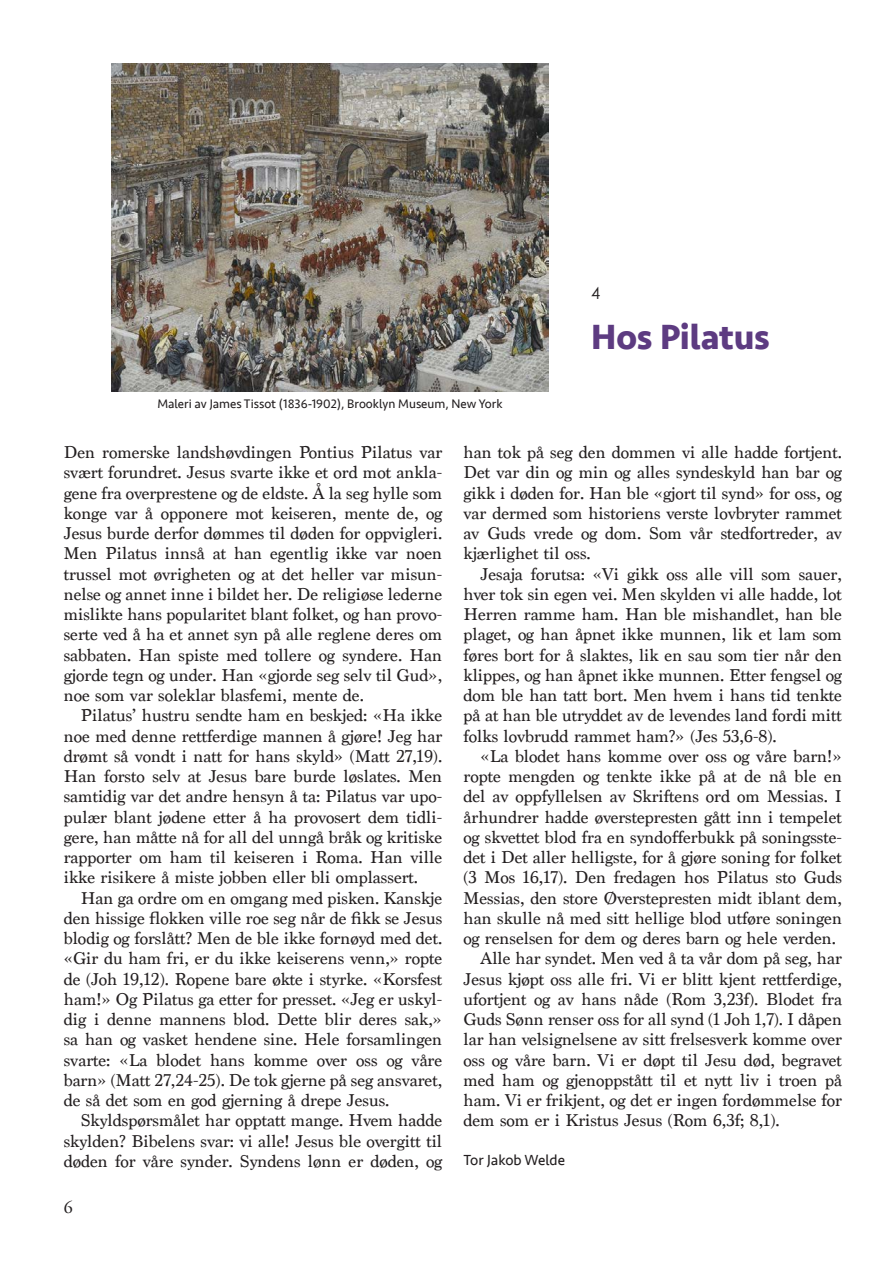
<style>
.page{position:relative;width:893px;height:1263px;background:#fff}
.page>*{position:absolute;margin:0;border:0;box-sizing:border-box;transform-origin:0 0}
._4_Overskrift{font:700 36px "Seravek";letter-spacing:-.01em;color:#5d3b81}
._1_Brødtekst{font:18px/20.2px "Marion";color:#231f20;text-align:justify}
._0_Brødtekst_uten_innrykk{font:18px/20.2px "Marion";color:#231f20;text-align:justify}
.t1{font:18px "Adobe Garamond Pro";color:#231f20}
._6_Underoverskrift{font:300 16.5px "ST Heiti SC";color:#231f20}
._7_Forfatter{font:15px "Seravek";color:#231f20}
._2_Bildetekst{font:12.75px "Seravek";color:#231f20}
</style>
<div class="page">
<img style="left:112px;top:64px;width:437px;height:328px">
<p class="_2_Bildetekst" style="left:157px;top:393px;width:347px">Maleri av James Tissot (1836-1902), Brooklyn Museum, New York</p>
<p class="_6_Underoverskrift" style="left:591px;top:280px;width:11px">4</p>
<p class="_4_Overskrift" style="left:591px;top:308px;width:180px">Hos Pilatus</p>
<p class="_0_Brødtekst_uten_innrykk" style="left:64px;top:442px;width:380px">Den romerske landshøvdingen Pontius Pilatus var svært forundret. Jesus svarte ikke et ord mot ankla&shy;gene fra overprestene og de eldste. Å la seg hylle som konge var å opponere mot keiseren, mente de, og Jesus burde derfor dømmes til døden for oppvigleri.<br>Men Pilatus innså at han egentlig ikke var noen trussel mot øvrigheten og at det heller var misun&shy;nelse og annet inne i bildet her. De religiøse lederne mislikte hans popularitet blant folket, og han provo&shy;serte ved å ha et annet syn på alle reglene deres om sabbaten. Han spiste med tollere og syndere. Han gjorde tegn og under. Han «gjorde seg selv til Gud», noe som var soleklar blasfemi, mente de.</p>
<p class="_1_Brødtekst" style="left:64px;top:706px;width:380px;text-indent:17px">Pilatus’ hustru sendte ham en beskjed: «Ha ikke noe med denne rettferdige mannen å gjøre! Jeg har drømt så vondt i natt for hans skyld» (Matt 27,19).<br>Han forsto selv at Jesus bare burde løslates. Men samtidig var det andre hensyn å ta: Pilatus var upo&shy;pulær blant jødene etter å ha provosert dem tidli&shy;gere, han måtte nå for all del unngå bråk og kritiske rapporter om ham til keiseren i Roma. Han ville ikke risikere å miste jobben eller bli omplassert.</p>
<p class="_1_Brødtekst" style="left:64px;top:888px;width:380px;text-indent:17px">Han ga ordre om en omgang med pisken. Kanskje den hissige flokken ville roe seg når de fikk se Jesus blodig og forslått? Men de ble ikke fornøyd med det. «Gir du ham fri, er du ikke keiserens venn,» ropte de (Joh 19,12). Ropene bare økte i styrke. «Korsfest ham!» Og Pilatus ga etter for presset. «Jeg er uskyl&shy;dig i denne mannens blod. Dette blir deres sak,» sa han og vasket hendene sine. Hele forsamlingen svarte: «La blodet hans komme over oss og våre barn» (Matt 27,24-25). De tok gjerne på seg ansvaret, de så det som en god gjerning å drepe Jesus.</p>
<p class="_1_Brødtekst" style="left:64px;top:1111px;width:380px;text-indent:17px">Skyldspørsmålet har opptatt mange. Hvem hadde skylden? Bibelens svar: vi alle! Jesus ble overgitt til døden for våre synder. Syndens lønn er døden, og</p>
<p class="t1" style="left:64px;top:1196px;width:10px">6</p>
<p class="_1_Brødtekst" style="left:463px;top:442px;width:380px">han tok på seg den dommen vi alle hadde fortjent.<br>Det var din og min og alles syndeskyld han bar og gikk i døden for. Han ble «gjort til synd» for oss, og var dermed som historiens verste lovbryter rammet av Guds vrede og dom. Som vår stedfortreder, av kjærlighet til oss.</p>
<p class="_1_Brødtekst" style="left:463px;top:564px;width:380px;text-indent:17px">Jesaja forutsa: «Vi gikk oss alle vill som sauer, hver tok sin egen vei. Men skylden vi alle hadde, lot Herren ramme ham. Han ble mishandlet, han ble plaget, og han åpnet ikke munnen, lik et lam som føres bort for å slaktes, lik en sau som tier når den klippes, og han åpnet ikke munnen. Etter fengsel og dom ble han tatt bort. Men hvem i hans tid tenkte på at han ble utryddet av de levendes land fordi mitt folks lovbrudd rammet ham?» (Jes 53,6-8).</p>
<p class="_1_Brødtekst" style="left:463px;top:746px;width:380px;text-indent:17px">«La blodet hans komme over oss og våre barn!» ropte mengden og tenkte ikke på at de nå ble en del av oppfyllelsen av Skriftens ord om Messias. I århundrer hadde øverstepresten gått inn i tempelet og skvettet blod fra en syndofferbukk på soningsste&shy;det i Det aller helligste, for å gjøre soning for folket (3 Mos 16,17). Den fredagen hos Pilatus sto Guds Messias, den store Øverstepresten midt iblant dem, han skulle nå med sitt hellige blod utføre soningen og renselsen for dem og deres barn og hele verden.</p>
<p class="_1_Brødtekst" style="left:463px;top:949px;width:380px;text-indent:17px">Alle har syndet. Men ved å ta vår dom på seg, har Jesus kjøpt oss alle fri. Vi er blitt kjent rettferdige, ufortjent og av hans nåde (Rom 3,23f). Blodet fra Guds Sønn renser oss for all synd (1 Joh 1,7). I dåpen lar han velsignelsene av sitt frelsesverk komme over oss og våre barn. Vi er døpt til Jesu død, begravet med ham og gjenoppstått til et nytt liv i troen på ham. Vi er frikjent, og det er ingen fordømmelse for dem som er i Kristus Jesus (Rom 6,3f; 8,1).</p>
<p class="_7_Forfatter" style="left:463px;top:1148px;width:103px">Tor Jakob Welde</p>
</div>
